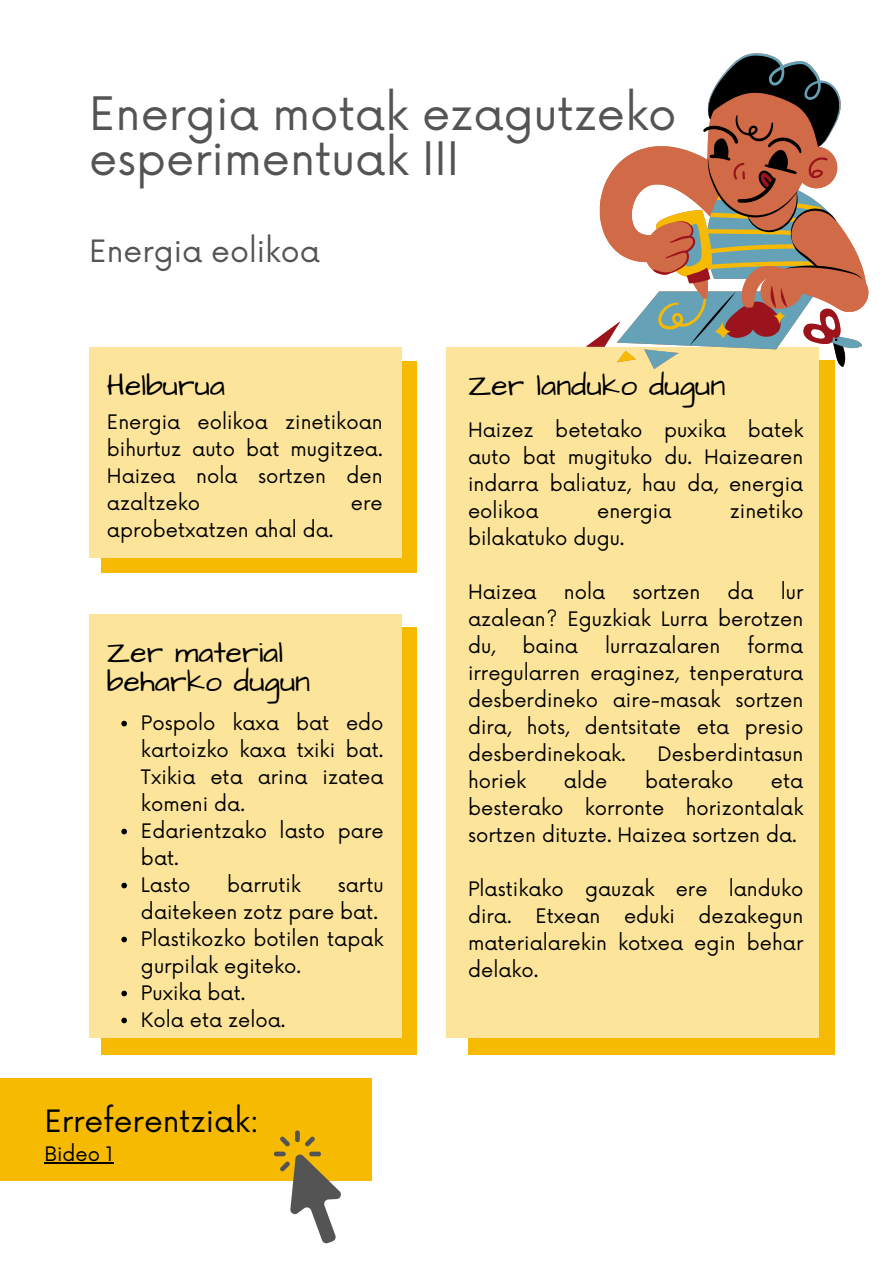
<style>
.page{position:relative;width:893px;height:1264px;background:#fff}
.page>*{position:absolute;margin:0;border:0;box-sizing:border-box;transform-origin:0 0}
.t1{font:45px/45px "Now";color:#545454}
.t2{font:30px/29.2px "Architects Daughter";color:#000}
.t3{font:30px "Now";color:#000}
.t4{font:30px "Now";color:#545454}
.t5{font:19.5px/27px "Now";color:#000;text-align:justify}
</style>
<div class="page">
<div style="left:101px;top:360px;width:315px;height:212px;background:#f7ba02"></div>
<div style="left:89px;top:347px;width:313px;height:211px;background:#fce49b"></div>
<div style="left:468px;top:360px;width:366px;height:694px;background:#f7ba02"></div>
<div style="left:446px;top:347px;width:372px;height:690px;background:#fce49b"></div>
<div style="left:101px;top:627px;width:315px;height:427px;background:#f7ba02"></div>
<div style="left:89px;top:614px;width:313px;height:423px;background:#fce49b"></div>
<svg style="left:121px;top:720px;width:6px;height:6px"></svg>
<svg style="left:121px;top:828px;width:6px;height:6px"></svg>
<svg style="left:121px;top:882px;width:6px;height:6px"></svg>
<svg style="left:121px;top:936px;width:6px;height:6px"></svg>
<svg style="left:121px;top:990px;width:6px;height:6px"></svg>
<svg style="left:121px;top:1017px;width:6px;height:6px"></svg>
<div style="left:0;top:1077px;width:371px;height:103px;background:#f7ba02"></div>
<svg style="left:274px;top:1130px;width:68px;height:113px"></svg>
<hr style="left:44px;top:1162px;width:69px;height:1px;background:#000">
<svg style="left:586px;top:53px;width:282px;height:316px"></svg>
<p class="t1" style="left:89px;top:93px;width:589px">Energia motak ezagutzeko esperimentuak III</p>
<p class="t4" style="left:89px;top:235px;width:232px">Energia eolikoa</p>
<p class="t2" style="left:107px;top:371px;width:120px">Helburua</p>
<p class="t5" style="left:107px;top:409px;width:277px">Energia eolikoa zinetikoan bihurtuz auto bat mugitzea.<br>Haizea nola sortzen den azaltzeko</p>
<p class="t5" style="left:351px;top:490px;width:33px">ere</p>
<p class="t5" style="left:107px;top:517px;width:228px">aprobetxatzen ahal da.</p>
<p class="t2" style="left:107px;top:638px;width:205px">Zer material beharko dugun</p>
<p class="t5" style="left:141px;top:710px;width:244px">Pospolo kaxa bat edo kartoizko kaxa txiki bat.<br>Txikia eta arina izatea komeni da.</p>
<p class="t5" style="left:141px;top:818px;width:244px">Edarientzako lasto pare bat.</p>
<p class="t5" style="left:141px;top:872px;width:51px">Lasto</p>
<p class="t5" style="left:227px;top:872px;width:75px">barrutik</p>
<p class="t5" style="left:141px;top:872px;width:244px;text-align:right">sartu<br>daitekeen zotz pare bat.</p>
<p class="t5" style="left:141px;top:926px;width:244px">Plastikozko botilen tapak gurpilak egiteko.</p>
<p class="t5" style="left:141px;top:980px;width:106px">Puxika bat.</p>
<p class="t5" style="left:141px;top:1007px;width:146px">Kola eta zeloa.</p>
<p class="t3" style="left:44px;top:1104px;width:216px">Erreferentziak:</p>
<p class="t5" style="left:44px;top:1141px;width:71px">Bideo 1</p>
<p class="t2" style="left:468px;top:371px;width:259px">Zer landuko dugun</p>
<p class="t5" style="left:468px;top:417px;width:337px">Haizez betetako puxika batek auto bat mugituko du. Haizearen indarra baliatuz, hau da, energia eolikoa</p>
<p class="t5" style="left:597px;top:498px;width:76px">energia</p>
<p class="t5" style="left:729px;top:498px;width:75px">zinetiko</p>
<p class="t5" style="left:468px;top:525px;width:158px">bilakatuko dugu.</p>
<p class="t5" style="left:468px;top:579px;width:70px">Haizea</p>
<p class="t5" style="left:564px;top:579px;width:43px">nola</p>
<p class="t5" style="left:632px;top:579px;width:70px">sortzen</p>
<p class="t5" style="left:727px;top:579px;width:28px">da</p>
<p class="t5" style="left:468px;top:579px;width:337px;text-indent:312px">lur azalean? Eguzkiak Lurra berotzen du,</p>
<p class="t5" style="left:468px;top:633px;width:337px;text-indent:279px">forma irregularren eraginez, tenperatura desberdineko aire-masak sortzen dira, hots, dentsitate eta presio desberdinekoak.</p>
<p class="t5" style="left:522px;top:633px;width:57px">baina</p>
<p class="t5" style="left:605px;top:633px;width:117px">lurrazalaren</p>
<p class="t5" style="left:657px;top:741px;width:147px">Desberdintasun</p>
<p class="t5" style="left:468px;top:768px;width:60px">horiek</p>
<p class="t5" style="left:564px;top:768px;width:45px">alde</p>
<p class="t5" style="left:645px;top:768px;width:90px">baterako</p>
<p class="t5" style="left:468px;top:768px;width:337px;text-indent:303px">eta besterako korronte horizontalak sortzen dituzte. Haizea sortzen da.</p>
<p class="t5" style="left:468px;top:876px;width:337px">Plastikako gauzak ere landuko dira. Etxean eduki dezakegun materialarekin kotxea egin behar delako.</p>
</div>
